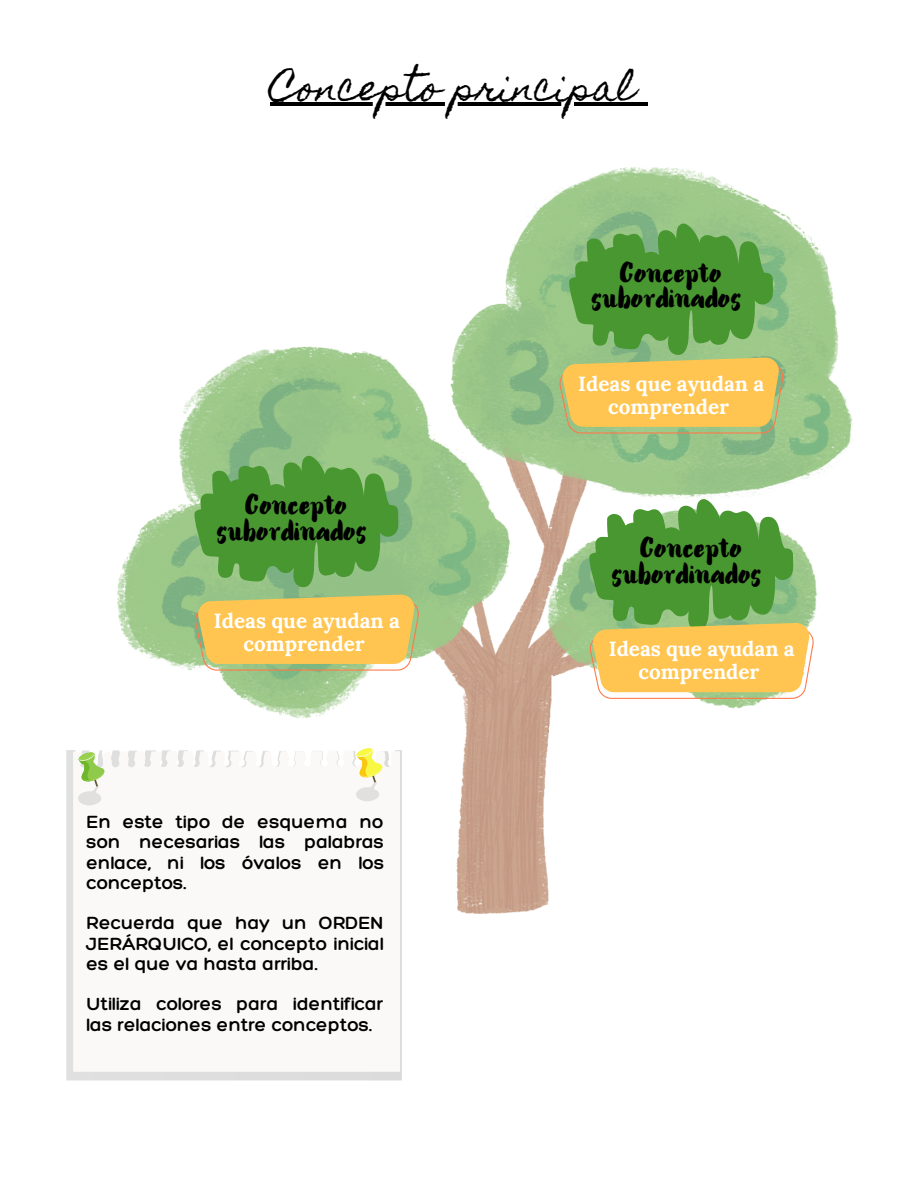
<style>
.page{position:relative;width:918px;height:1188px;background:#fff}
.page>*{position:absolute;margin:0;border:0;box-sizing:border-box;transform-origin:0 0}
.t1{font:35.55px/25.8px "Alanta Cyrillic Script";color:#000;text-align:center}
.t2{font:35.55px "Homemade Apple";color:#000}
.t3{font:700 20.55px/22.5px "Lora";color:#fff;text-align:center}
.t4{font:300 19.2px/20.2px "Hero";color:#000;text-align:justify}
</style>
<div class="page">
<svg style="left:66px;top:750px;width:336px;height:331px;fill:#e0e0e0"></svg>
<svg style="left:73px;top:751px;width:327px;height:321px"></svg>
<svg style="left:78px;top:752px;width:27px;height:54px"></svg>
<img style="left:118px;top:167px;width:734px;height:747px">
<svg style="left:195px;top:595px;width:224px;height:76px"></svg>
<svg style="left:194px;top:456px;width:205px;height:133px"></svg>
<svg style="left:559px;top:223px;width:224px;height:211px"></svg>
<svg style="left:589px;top:499px;width:225px;height:200px"></svg>
<hr style="left:270px;top:102px;width:365px;height:3px;background:#000">
<svg style="left:635px;top:102px;width:13px;height:3px"></svg>
<h1 class="t2" style="left:270px;top:67px;width:367px">Concepto principal</h1>
<h1 class="t1" style="left:592px;top:257px;width:151px">Concepto subordinados</h1>
<h1 class="t1" style="left:217px;top:490px;width:151px">Concepto subordinados</h1>
<p class="t3" style="left:214px;top:609px;width:188px">Ideas que ayudan a comprender</p>
<p class="t4" style="left:86px;top:811px;width:299px">En este tipo de esquema no son necesarias las palabras enlace, ni los óvalos en los conceptos.</p>
<p class="t4" style="left:86px;top:913px;width:299px">Recuerda que hay un ORDEN JERÁRQUICO, el concepto inicial es el que va hasta arriba.</p>
<p class="t4" style="left:86px;top:994px;width:299px">Utiliza colores para identificar las relaciones entre conceptos.</p>
<p class="t3" style="left:578px;top:372px;width:188px">Ideas que ayudan a comprender</p>
<h1 class="t1" style="left:612px;top:533px;width:151px">Concepto subordinados</h1>
<p class="t3" style="left:609px;top:638px;width:188px">Ideas que ayudan a comprender</p>
</div>
